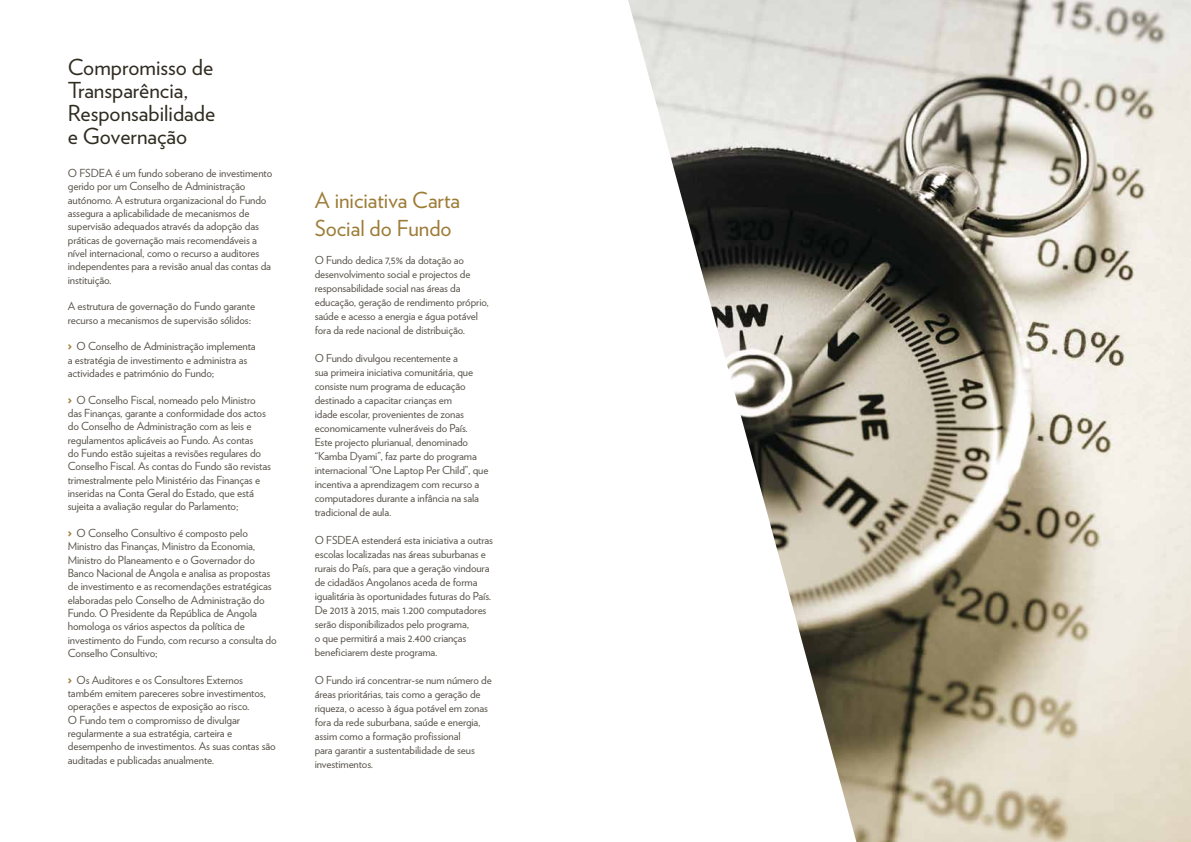
<style>
.page{position:relative;width:1191px;height:842px;background:#fff}
.page>*{position:absolute;margin:0;border:0;box-sizing:border-box;transform-origin:0 0}
.t1{font:22px/23px "Verlag";color:#302c21}
.t2{font:22px/28.5px "Verlag";color:#9d7c37}
.t3{font:11.1px/13.3px "Verlag";letter-spacing:-.01em;color:#5a564d}
.t4{font:11px/14px "Verlag";letter-spacing:-.01em;color:#5a564d}
.s1{font-weight:900;color:#9d7c37}
</style>
<div class="page">
<img style="left:628px;top:0;width:563px;height:842px">
<h1 class="t1" style="left:68px;top:55px;width:149px">Compromisso de<br>Transparência,<br>Responsabilidade e Governação</h1>
<p class="t3" style="left:68px;top:166px;width:206px">O FSDEA é um fundo soberano de investimento gerido por um Conselho de Administração autónomo. A estrutura organizacional do Fundo assegura a aplicabilidade de mecanismos de supervisão adequados através da adopção das práticas de governação mais recomendáveis a nível internacional, como o recurso a auditores independentes para a revisão anual das contas da instituição.</p>
<p class="t3" style="left:68px;top:299px;width:189px">A estrutura de governação do Fundo garante recurso a mecanismos de supervisão sólidos:</p>
<p class="t3" style="left:68px;top:339px;width:189px"><span class="s1">&gt;</span> O Conselho de Administração implementa a estratégia de investimento e administra as actividades e património do Fundo;</p>
<p class="t3" style="left:68px;top:393px;width:205px"><span class="s1">&gt;</span> O Conselho Fiscal, nomeado pelo Ministro das Finanças, garante a conformidade dos actos do Conselho de Administração com as leis e regulamentos aplicáveis ao Fundo. As contas<br>do Fundo estão sujeitas a revisões regulares do Conselho Fiscal. As contas do Fundo são revistas trimestralmente pelo Ministério das Finanças e inseridas na Conta Geral do Estado, que está sujeita a avaliação regular do Parlamento;</p>
<p class="t3" style="left:68px;top:526px;width:210px"><span class="s1">&gt;</span> O Conselho Consultivo é composto pelo Ministro das Finanças, Ministro da Economia, Ministro do Planeamento e o Governador do Banco Nacional de Angola e analisa as propostas de investimento e as recomendações estratégicas elaboradas pelo Conselho de Administração do Fundo. O Presidente da República de Angola homologa os vários aspectos da política de investimento do Fundo, com recurso a consulta do Conselho Consultivo;</p>
<p class="t3" style="left:68px;top:672px;width:209px"><span class="s1">&gt;</span> Os Auditores e os Consultores Externos também emitem pareceres sobre investimentos, operações e aspectos de exposição ao risco.<br>O Fundo tem o compromisso de divulgar regularmente a sua estratégia, carteira e desempenho de investimentos. As suas contas são auditadas e publicadas anualmente.</p>
<h1 class="t2" style="left:315px;top:184px;width:147px">A iniciativa Carta<br>Social do Fundo</h1>
<p class="t4" style="left:315px;top:253px;width:176px">O Fundo dedica 7,5% da dotação ao desenvolvimento social e projectos de responsabilidade social nas áreas da educação, geração de rendimento próprio, saúde e acesso a energia e água potável fora da rede nacional de distribuição.</p>
<p class="t4" style="left:315px;top:351px;width:175px">O Fundo divulgou recentemente a<br>sua primeira iniciativa comunitária, que consiste num programa de educação destinado a capacitar crianças em<br>idade escolar, provenientes de zonas economicamente vulneráveis do País.<br>Este projecto plurianual, denominado “Kamba Dyami”, faz parte do programa internacional “One Laptop Per Child”, que incentiva a aprendizagem com recurso a computadores durante a infância na sala tradicional de aula.</p>
<p class="t4" style="left:315px;top:533px;width:180px">O FSDEA estenderá esta iniciativa a outras escolas localizadas nas áreas suburbanas e rurais do País, para que a geração vindoura de cidadãos Angolanos aceda de forma igualitária às oportunidades futuras do País.<br>De 2013 à 2015, mais 1.200 computadores serão disponibilizados pelo programa,<br>o que permitirá a mais 2.400 crianças beneficiarem deste programa.</p>
<p class="t4" style="left:315px;top:673px;width:178px">O Fundo irá concentrar-se num número de áreas prioritárias, tais como a geração de riqueza, o acesso à água potável em zonas fora da rede suburbana, saúde e energia, assim como a formação profissional<br>para garantir a sustentabilidade de seus investimentos.</p>
</div>
